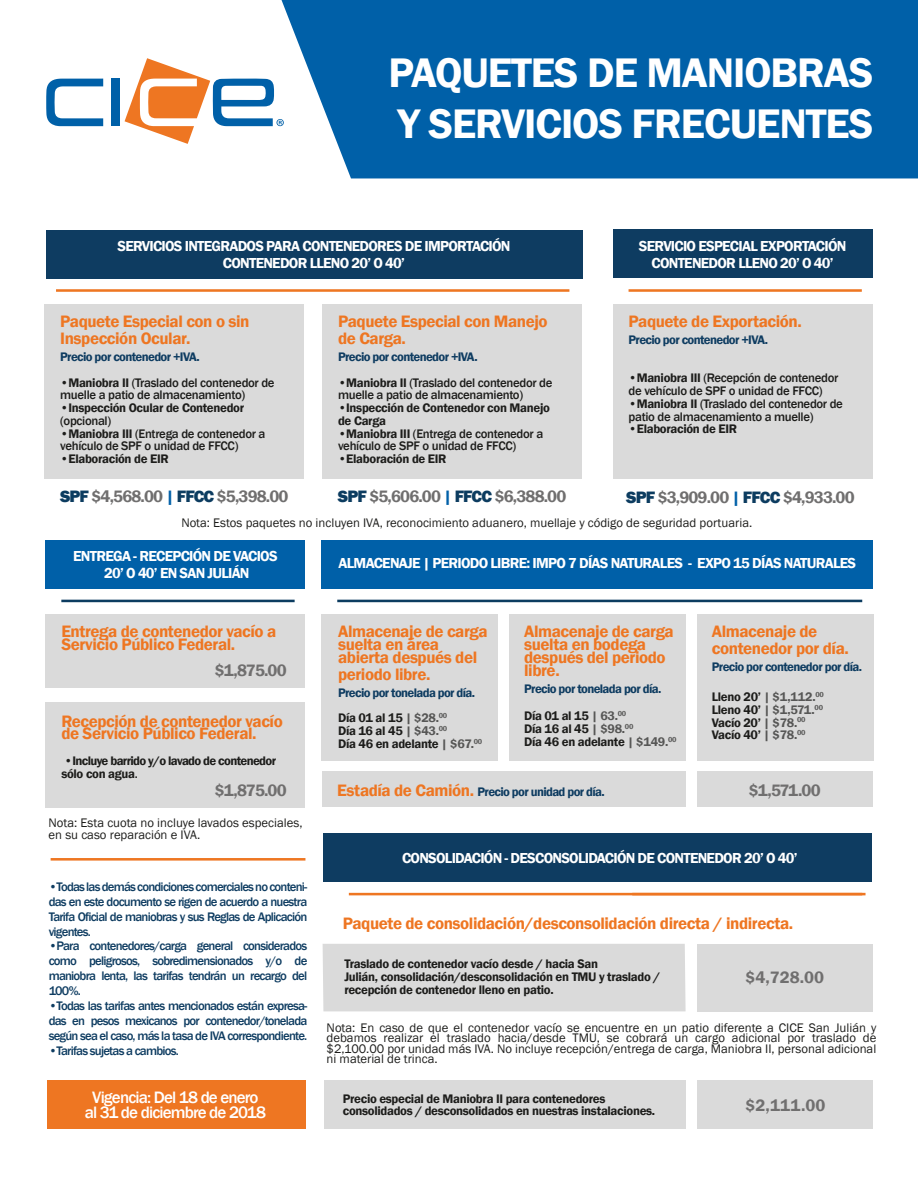
<style>
.page{position:relative;width:918px;height:1188px;background:#fff}
.page>*{position:absolute;margin:0;border:0;box-sizing:border-box;transform-origin:0 0}
.t1{font:600 42.45px/51px "Franklin Gothic";letter-spacing:-.025em;color:#fff}
.t2{font:600 16.95px/12.8px "Franklin Gothic";letter-spacing:-.025em;color:#ee7622}
.t3{font:600 16.95px "Franklin Gothic";letter-spacing:-.05em;color:#706f6f}
.t4{font:500 16.95px/14.9px "Franklin Gothic";letter-spacing:-.05em;color:#fff;text-align:center}
.t5{font:600 14.85px/17px "Franklin Gothic";letter-spacing:-.05em;color:#fff;text-align:center}
.t6{font:600 12.75px/12.8px "Franklin Gothic";letter-spacing:-.025em;color:#1d1d1b}
.t7{font:500 12.75px/14.9px "Franklin Gothic";letter-spacing:-.06em;color:#0e3c61;text-align:justify}
.t8{font:12.75px/10.6px "Franklin Gothic";color:#1d1d1b}
.t9{font:500 12.75px/12.8px "Franklin Gothic";letter-spacing:-.025em;color:#1d1d1b}
.t10{font:600 12.75px/25.5px "Franklin Gothic";letter-spacing:-.05em;color:#0e3c61}
.t11{font:600 12.75px/12.8px "Franklin Gothic";letter-spacing:-.05em;color:#1d1d1b}
.s1{font-weight:600}
.s2{font-weight:800;color:#0c3c60}
.s3{color:#0060a8}
.s4{font-weight:500}
.s5{color:#1d1d1b}
.s6{color:#575756}
.s7{font-size:16.95px;color:#ee7622}
</style>
<div class="page">
<div style="left:697px;top:944px;width:175px;height:67px;background:#dadada"></div>
<div style="left:697px;top:772px;width:175px;height:35px;background:#dadada"></div>
<div style="left:45px;top:702px;width:260px;height:105px;background:#dadada"></div>
<svg style="left:46px;top:79px;width:57px;height:47px"></svg>
<div style="left:111px;top:79px;width:8px;height:47px;background:#0060a8"></div>
<svg style="left:125px;top:58px;width:157px;height:86px"></svg>
<div style="left:323px;top:944px;width:363px;height:67px;background:#dadada"></div>
<div style="left:322px;top:772px;width:364px;height:35px;background:#dadada"></div>
<div style="left:46px;top:230px;width:536px;height:49px;background:#0e3c61"></div>
<div style="left:44px;top:304px;width:260px;height:175px;background:#dadada"></div>
<div style="left:282px;top:0;width:636px;height:178px;background:#0060a8"></div>
<hr style="left:56px;top:289px;width:513px;height:3px;background:#ee7622">
<hr style="left:629px;top:289px;width:233px;height:3px;background:#ee7622">
<div style="left:613px;top:229px;width:260px;height:49px;background:#0e3c61"></div>
<div style="left:322px;top:304px;width:260px;height:175px;background:#dadada"></div>
<div style="left:613px;top:304px;width:260px;height:175px;background:#dadada"></div>
<hr style="left:61px;top:600px;width:234px;height:2px;background:#0c3c60">
<div style="left:45px;top:540px;width:260px;height:49px;background:#0060a8"></div>
<div style="left:45px;top:614px;width:260px;height:73px;background:#dadada"></div>
<hr style="left:337px;top:600px;width:525px;height:2px;background:#0c3c60">
<div style="left:321px;top:540px;width:552px;height:49px;background:#0060a8"></div>
<div style="left:321px;top:614px;width:177px;height:146px;background:#dadada"></div>
<div style="left:509px;top:614px;width:177px;height:146px;background:#dadada"></div>
<div style="left:697px;top:614px;width:176px;height:146px;background:#dadada"></div>
<hr style="left:632px;top:893px;width:234px;height:2px;background:#ee7622">
<div style="left:323px;top:833px;width:549px;height:49px;background:#0e3c61"></div>
<hr style="left:349px;top:893px;width:513px;height:2px;background:#ee7622">
<div style="left:325px;top:1080px;width:361px;height:49px;background:#dadada"></div>
<hr style="left:51px;top:858px;width:254px;height:3px;background:#ee7622">
<div style="left:47px;top:1080px;width:258px;height:49px;background:#ee7622"></div>
<div style="left:697px;top:1080px;width:175px;height:49px;background:#dadada"></div>
<h1 class="t1" style="left:388px;top:48px;width:487px">PAQUETES DE MANIOBRAS<br>Y SERVICIOS FRECUENTES</h1>
<p class="t5" style="left:117px;top:237px;width:395px">SERVICIOS INTEGRADOS PARA CONTENEDORES DE IMPORTACIÓN<br>CONTENEDOR LLENO 20’ O 40’</p>
<p class="t5" style="left:639px;top:238px;width:209px">SERVICIO ESPECIAL EXPORTACIÓN<br>CONTENEDOR LLENO 20’ O 40’</p>
<h2 class="t2" style="left:60px;top:313px;width:191px;line-height:17px">Paquete Especial con o sin<br>Inspección Ocular.</h2>
<p class="t10" style="left:60px;top:344px;width:141px">Precio por contenedor +IVA.</p>
<p class="t9" style="left:60px;top:376px;width:216px"><span class="s1">•Maniobra II</span> (Traslado del contenedor de muelle a patio de almacenamiento)</p>
<p class="t6" style="left:60px;top:402px;width:185px">•Inspección Ocular de Contenedor</p>
<p class="t9" style="left:60px;top:414px;width:52px">(opcional)</p>
<p class="t9" style="left:60px;top:427px;width:207px"><span class="s1">•Maniobra III</span> (Entrega de contenedor a vehículo de SPF o unidad de FFCC)</p>
<p class="t6" style="left:60px;top:453px;width:110px">•Elaboración de EIR</p>
<h2 class="t3" style="left:60px;top:486px;width:230px"><span class="s2">SPF</span> $4,568.00 <span class="s3">|</span> <span class="s2">FFCC</span> $5,398.00</h2>
<h2 class="t2" style="left:338px;top:313px;width:211px;line-height:17px">Paquete Especial con Manejo de Carga.</h2>
<p class="t10" style="left:338px;top:344px;width:141px">Precio por contenedor +IVA.</p>
<p class="t9" style="left:338px;top:376px;width:216px"><span class="s1">•Maniobra II</span> (Traslado del contenedor de muelle a patio de almacenamiento)</p>
<p class="t6" style="left:338px;top:402px;width:213px">•Inspección de Contenedor con Manejo de Carga</p>
<p class="t9" style="left:338px;top:427px;width:207px"><span class="s1">•Maniobra III</span> (Entrega de contenedor a vehículo de SPF o unidad de FFCC)</p>
<p class="t6" style="left:338px;top:453px;width:110px">•Elaboración de EIR</p>
<h2 class="t2" style="left:629px;top:315px;width:175px">Paquete de Exportación.</h2>
<p class="t10" style="left:629px;top:327px;width:141px">Precio por contenedor +IVA.</p>
<p class="t9" style="left:629px;top:372px;width:211px"><span class="s1">•Maniobra III</span> (Recepción de contenedor de vehículo de SPF o unidad de FFCC)</p>
<p class="t9" style="left:629px;top:397px;width:216px"><span class="s1">•Maniobra II</span> (Traslado del contenedor de patio de almacenamiento a muelle)</p>
<p class="t6" style="left:629px;top:423px;width:110px">•Elaboración de EIR</p>
<h2 class="t3" style="left:338px;top:486px;width:230px"><span class="s2">SPF</span> $5,606.00 <span class="s3">|</span> <span class="s2">FFCC</span> $6,388.00</h2>
<h2 class="t3" style="left:626px;top:487px;width:230px"><span class="s2">SPF</span> $3,909.00 <span class="s3">|</span> <span class="s2">FFCC</span> $4,933.00</h2>
<p class="t8" style="left:181px;top:517px;width:572px">Nota: Estos paquetes no incluyen IVA, reconocimiento aduanero, muellaje y código de seguridad portuaria.</p>
<p class="t5" style="left:339px;top:554px;width:519px">ALMACENAJE | PERIODO LIBRE: IMPO 7 DÍAS NATURALES - EXPO 15 DÍAS NATURALES</p>
<p class="t5" style="left:73px;top:548px;width:206px">ENTREGA - RECEPCIÓN DE VACIOS<br>20’ O 40’ EN SAN JULIÁN</p>
<h2 class="t2" style="left:61px;top:626px;width:216px">Entrega de contenedor vacío a<br>Servicio Público Federal.</h2>
<h2 class="t3" style="left:215px;top:660px;width:73px">$1,875.00</h2>
<h2 class="t2" style="left:61px;top:715px;width:223px">Recepción de contenedor vacío de Servicio Público Federal.</h2>
<p class="t11" style="left:61px;top:754px;width:216px">•Incluye barrido y/o lavado de contenedor sólo con agua<span class="s4">.</span></p>
<h2 class="t3" style="left:215px;top:780px;width:73px">$1,875.00</h2>
<p class="t8" style="left:49px;top:816px;width:255px;line-height:12.8px">Nota: Esta cuota no incluye lavados especiales, en su caso reparación e IVA.</p>
<p class="t7" style="left:49px;top:879px;width:260px">•Todas las demás condiciones comerciales no conteni&shy;das en este documento se rigen de acuerdo a nuestra Tarifa Oficial de maniobras y sus Reglas de Aplicación vigentes.</p>
<p class="t7" style="left:49px;top:939px;width:260px">•Para contenedores/carga general considerados como peligrosos, sobredimensionados y/o de maniobra lenta, las tarifas tendrán un recargo del 100%.</p>
<p class="t7" style="left:49px;top:998px;width:260px">•Todas las tarifas antes mencionados están expresa&shy;das en pesos mexicanos por contenedor/tonelada según sea el caso, más la tasa de IVA correspondiente.</p>
<p class="t7" style="left:49px;top:1043px;width:132px">•Tarifas sujetas a cambios.</p>
<h2 class="t4" style="left:85px;top:1090px;width:183px">Vigencia: Del 18 de enero al 31 de diciembre de 2018</h2>
<h2 class="t2" style="left:338px;top:625px;width:151px">Almacenaje de carga suelta en área abierta después del</h2>
<h2 class="t2" style="left:338px;top:668px;width:94px">periodo libre.</h2>
<p class="t10" style="left:338px;top:680px;width:139px">Precio por tonelada por día.<br><span class="s5">Día 01 al 15</span> <span class="s6">| $28.</span><sup>00</sup></p>
<p class="t6" style="left:338px;top:725px;width:146px">Día 16 al 45 <span class="s6">| $43.</span><sup>00<br></sup>Día 46 en adelante <span class="s6">| $67.</span><sup>00</sup></p>
<h2 class="t2" style="left:524px;top:626px;width:151px">Almacenaje de carga suelta en bodega después del periodo libre.</h2>
<p class="t10" style="left:524px;top:675px;width:139px;line-height:27.6px">Precio por tonelada por día.<br><span class="s5">Día 01 al 15</span> <span class="s6">| 63.</span><sup>00</sup></p>
<p class="t6" style="left:524px;top:723px;width:154px">Día 16 al 45 <span class="s6">| $98.</span><sup>00<br></sup>Día 46 en adelante <span class="s6">| $149.</span><sup>00</sup></p>
<p class="t10" style="left:337px;top:779px;width:269px"><span class="s7">Estadía de Camión.</span> Precio por unidad por día.</p>
<h2 class="t2" style="left:712px;top:623px;width:139px;line-height:17px">Almacenaje de contenedor por día.</h2>
<p class="t10" style="left:712px;top:655px;width:152px">Precio por contenedor por día.</p>
<p class="t6" style="left:712px;top:691px;width:114px">Lleno 20’ <span class="s6">| $1,112.</span><sup>00<br></sup>Lleno 40’ <span class="s6">| $1,571.</span><sup>00<br></sup>Vacío 20’ <span class="s6">| $78.</span><sup>00<br></sup>Vacío 40’ <span class="s6">| $78.</span><sup>00</sup></p>
<h2 class="t3" style="left:749px;top:780px;width:73px">$1,571.00</h2>
<p class="t5" style="left:402px;top:850px;width:397px">CONSOLIDACIÓN - DESCONSOLIDACIÓN DE CONTENEDOR 20’ O 40’</p>
<h2 class="t2" style="left:343px;top:917px;width:452px">Paquete de consolidación/desconsolidación directa / indirecta.</h2>
<p class="t6" style="left:344px;top:958px;width:317px">Traslado de contenedor vacío desde / hacia San<br>Julián, consolidación/desconsolidación en TMU y traslado / recepción de contenedor lleno en patio.</p>
<h2 class="t3" style="left:746px;top:967px;width:80px">$4,728.00</h2>
<p class="t8" style="left:327px;top:1022px;width:551px;text-align:justify">Nota: En caso de que el contenedor vacío se encuentre en un patio diferente a CICE San Julián y debamos realizar el traslado hacia/desde TMU, se cobrará un cargo adicional por traslado de $2,100.00 por unidad más IVA. No incluye recepción/entrega de carga, Maniobra II, personal adicional ni material de trinca.</p>
<p class="t6" style="left:343px;top:1092px;width:314px">Precio especial de Maniobra II para contenedores consolidados / desconsolidados en nuestras instalaciones.</p>
<h2 class="t3" style="left:746px;top:1095px;width:81px">$2,111.00</h2>
</div>
